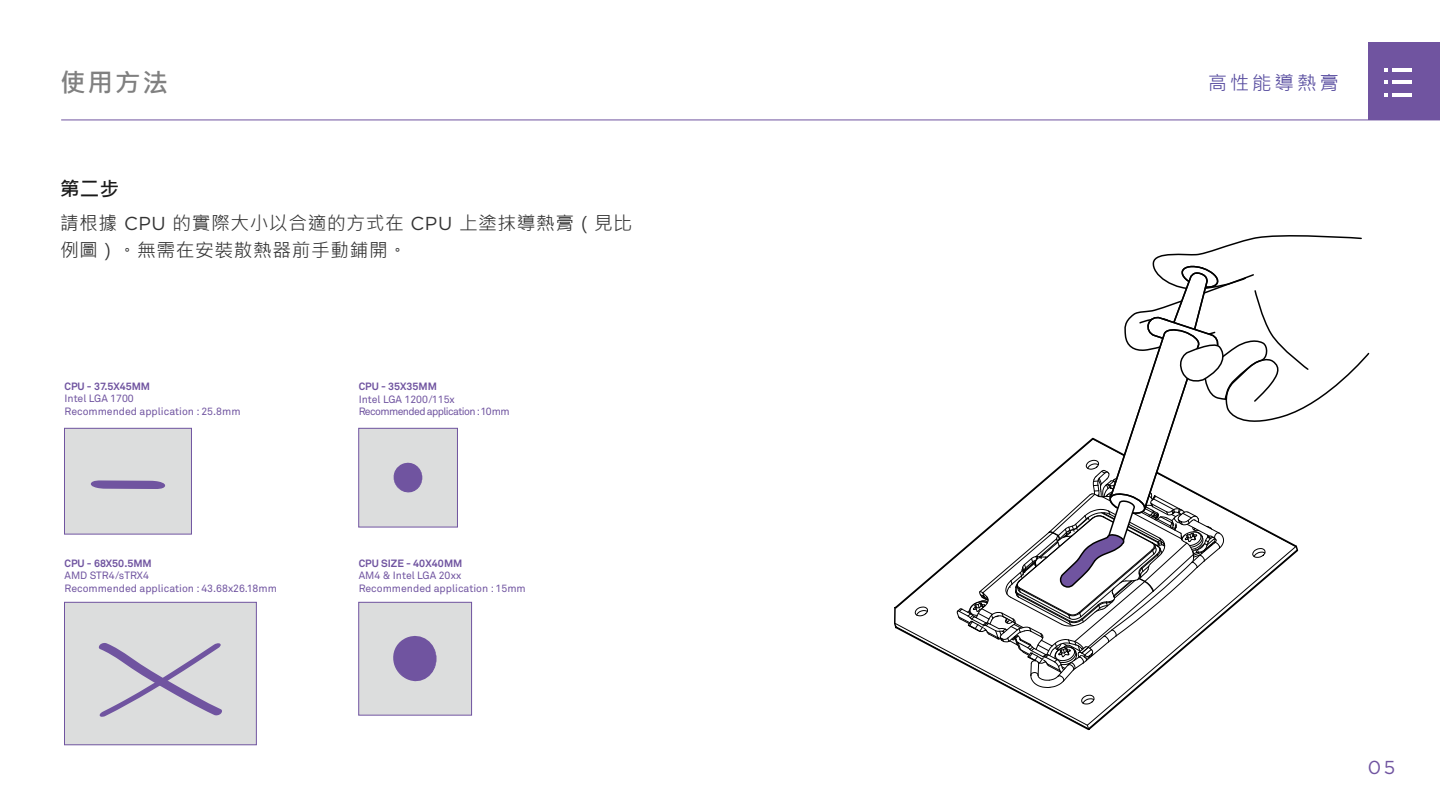
<style>
.page{position:relative;width:1440px;height:810px;background:#fff}
.page>*{position:absolute;margin:0;border:0;box-sizing:border-box;transform-origin:0 0}
.t1{font:25.5px "Microsoft Jheng Hei UI Bold";color:#808080}
.t2{font:19.5px "Microsoft Jheng Hei UI Regular";letter-spacing:.15em;color:#2d1f87}
.t3{font:19.5px "Microsoft Jheng Hei UI Bold";color:#1a1a1a}
.t4{font:18.75px/27px "Microsoft Jheng Hei UI Regular";letter-spacing:.03em;color:#333}
.t5{font:18.75px "Gotham";color:#7054a0}
.t6{font:10.5px/12.6px "Akkurat";color:#7054a0}
.t7{font:700 10.5px "Akkurat";color:#7054a0}
.t8{font:10.5px/12.6px "Akkurat";letter-spacing:-.055em;color:#7054a0}
.s1{font-family:"Gotham"}
</style>
<div class="page">
<hr style="left:61px;top:120px;width:1379px;height:1px;background:#7054a0">
<div style="left:1369px;top:43px;width:71px;height:77px;background:#7054a0"></div>
<svg style="left:1384px;top:68px;width:4px;height:3px"></svg>
<hr style="left:1392px;top:68px;width:20px;height:3px;background:#fff">
<svg style="left:1384px;top:81px;width:4px;height:3px"></svg>
<hr style="left:1392px;top:81px;width:20px;height:3px;background:#fff">
<svg style="left:1384px;top:93px;width:4px;height:4px"></svg>
<hr style="left:1392px;top:93px;width:20px;height:4px;background:#fff">
<svg style="left:894px;top:235px;width:476px;height:495px"></svg>
<div style="left:359px;top:428px;width:98px;height:99px;background:#dcdddd"></div>
<div style="left:358px;top:428px;width:100px;height:99px;border:1px solid #7054a0"></div>
<svg style="left:393px;top:462px;width:29px;height:31px"></svg>
<div style="left:359px;top:602px;width:113px;height:113px;background:#dcdddd"></div>
<div style="left:358px;top:602px;width:114px;height:114px;border:1px solid #7054a0"></div>
<svg style="left:393px;top:636px;width:44px;height:46px"></svg>
<div style="left:65px;top:602px;width:191px;height:143px;background:#dcdddd"></div>
<div style="left:64px;top:602px;width:193px;height:143px;border:1px solid #7054a0"></div>
<svg style="left:98px;top:643px;width:124px;height:74px"></svg>
<div style="left:64px;top:428px;width:127px;height:106px;background:#dcdddd"></div>
<div style="left:64px;top:428px;width:128px;height:106px;border:1px solid #7054a0"></div>
<svg style="left:90px;top:480px;width:76px;height:9px"></svg>
<h1 class="t1" style="left:60px;top:67px;width:110px">使用方法</h1>
<h2 class="t3" style="left:60px;top:176px;width:61px">第二步</h2>
<h3 class="t4" style="left:60px;top:209px;width:574px">請根據 <span class="s1">CPU</span> 的實際大小以合適的方式在 <span class="s1">CPU</span> 上塗抹導熱膏（見比例圖）。無需在安裝散熱器前手動鋪開。</h3>
<p class="t7" style="left:65px;top:379px;width:87px">CPU - 37.5X45MM</p>
<p class="t6" style="left:65px;top:392px;width:178px">Intel LGA 1700<br>Recommended application : 25.8mm</p>
<p class="t7" style="left:64px;top:557px;width:89px">CPU - 68X50.5MM</p>
<p class="t6" style="left:64px;top:570px;width:214px">AMD STR4/sTRX4<br>Recommended application : 43.68x26.18mm</p>
<p class="t7" style="left:359px;top:380px;width:80px">CPU - 35X35MM</p>
<p class="t8" style="left:359px;top:393px;width:152px">Intel LGA 1200/115x<br>Recommended application :10mm</p>
<p class="t7" style="left:359px;top:557px;width:105px">CPU SIZE - 40X40MM</p>
<p class="t6" style="left:359px;top:570px;width:169px">AM4 &amp; Intel LGA 20xx<br>Recommended application : 15mm</p>
<h2 class="t2" style="left:1207px;top:70px;width:133px">高性能導熱膏</h2>
<h3 class="t5" style="left:1368px;top:755px;width:29px">05</h3>
</div>
